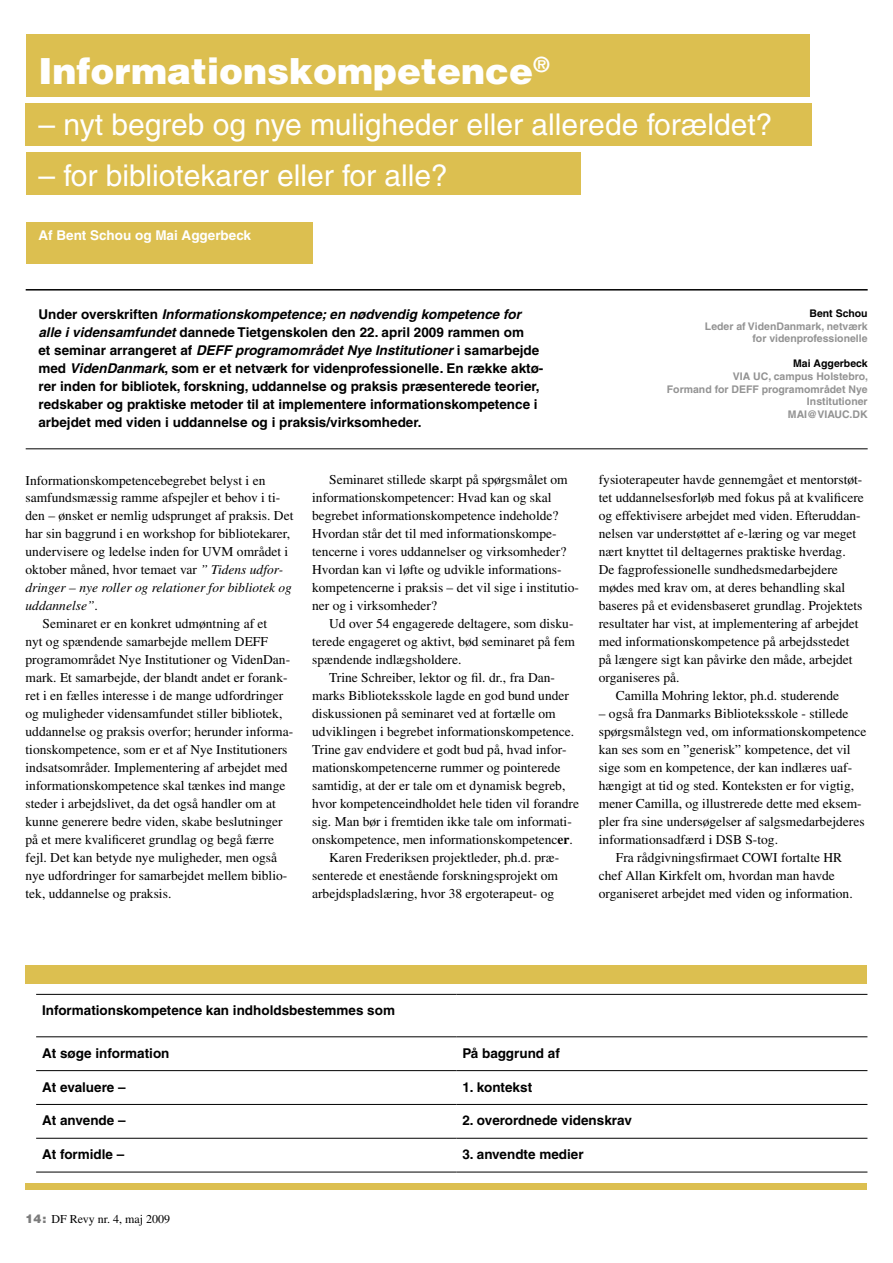
<style>
.page{position:relative;width:893px;height:1263px;background:#fff}
.page>*{position:absolute;margin:0;border:0;box-sizing:border-box;transform-origin:0 0}
.t1{font:900 36px "Helvetica";color:#fff}
.t2{font:30px "Helvetica";color:#fff}
.t3{font:13.5px/18px "Times";color:#000}
.t4{font:700 13.5px/18px "Helvetica";color:#000}
.t5{font:italic 13.5px "Times";color:#000}
.t6{font:700 13.5px "Helvetica";color:#fff}
.t7{font:12px "Times";color:#000}
.t8{font:700 10.5px/12.6px "Helvetica";color:#939393;text-align:right}
.t9{font:700 10.5px "Helvetica";color:#000}
.s1{font-style:italic}
.s2{font-style:normal}
.s3{font-weight:700}
.s4{font-family:"Helvetica";font-weight:900;color:#7c7c7c}
</style>
<div class="page">
<div style="left:26px;top:222px;width:287px;height:42px;background:#dcbf50"></div>
<div style="left:26px;top:152px;width:554px;height:43px;background:#dcbf50"></div>
<div style="left:26px;top:103px;width:786px;height:43px;background:#dcbf50"></div>
<hr style="left:26px;top:449px;width:842px;height:1px;background:#000">
<hr style="left:26px;top:289px;width:842px;height:2px;background:#000">
<div style="left:26px;top:34px;width:784px;height:62px;background:#dcbf50"></div>
<hr style="left:36px;top:994px;width:420px;height:1px;background:#000">
<hr style="left:456px;top:994px;width:411px;height:1px;background:#000">
<hr style="left:36px;top:1036px;width:420px;height:1px;background:#000">
<hr style="left:456px;top:1036px;width:411px;height:1px;background:#000">
<hr style="left:36px;top:1070px;width:420px;height:1px;background:#000">
<hr style="left:456px;top:1070px;width:411px;height:1px;background:#000">
<hr style="left:36px;top:1104px;width:420px;height:1px;background:#000">
<hr style="left:456px;top:1104px;width:411px;height:1px;background:#000">
<hr style="left:36px;top:1138px;width:420px;height:1px;background:#000">
<hr style="left:456px;top:1138px;width:411px;height:1px;background:#000">
<hr style="left:36px;top:1172px;width:420px;height:1px;background:#000">
<hr style="left:456px;top:1172px;width:411px;height:1px;background:#000">
<div style="left:26px;top:965px;width:841px;height:19px;background:#dcbf50"></div>
<div style="left:26px;top:1183px;width:841px;height:6px;background:#dcbf50"></div>
<h1 class="t1" style="left:38px;top:47px;width:513px">Informationskompetence<sup>®</sup></h1>
<h2 class="t2" style="left:38px;top:107px;width:736px">– nyt begreb og nye muligheder eller allerede forældet?</h2>
<h2 class="t2" style="left:38px;top:158px;width:411px">– for bibliotekarer eller for alle?</h2>
<p class="t6" style="left:38px;top:227px;width:214px">Af Bent Schou og Mai Aggerbeck</p>
<p class="t4" style="left:38px;top:305px;width:506px">Under overskriften <span class="s1">Informationskompetence; en nødvendig kompetence for alle i vidensamfundet</span> dannede Tietgenskolen den 22. april 2009 rammen om<br>et seminar arrangeret af <span class="s1">DEFF programområdet Nye Institutioner</span> i samarbejde med <span class="s1">VidenDanmark</span>, som er et netværk for videnprofessionelle. En række aktø&shy;rer inden for bibliotek, forskning, uddannelse og praksis præsenterede teorier, redskaber og praktiske metoder til at implementere informationskompetence i arbejdet med viden i uddannelse og i praksis/virksomheder.</p>
<p class="t3" style="left:26px;top:471px;width:241px">Informationskompetencebegrebet belyst i en</p>
<p class="t3" style="left:26px;top:489px;width:256px">samfundsmæssig ramme afspejler et behov i ti-</p>
<p class="t3" style="left:26px;top:507px;width:269px">den – ønsket er nemlig udsprunget af praksis. Det</p>
<p class="t3" style="left:26px;top:525px;width:266px">har sin baggrund i en workshop for bibliotekarer,</p>
<p class="t3" style="left:26px;top:543px;width:264px">undervisere og ledelse inden for UVM området i</p>
<p class="t3" style="left:26px;top:561px;width:259px">oktober måned, hvor temaet var <span class="s1">” Tidens udfor-</span></p>
<p class="t5" style="left:26px;top:580px;width:268px">dringer – nye roller og relationer for bibliotek og</p>
<p class="t5" style="left:26px;top:598px;width:74px">uddannelse”<span class="s2">.</span></p>
<p class="t3" style="left:43px;top:615px;width:226px">Seminaret er en konkret udmøntning af et</p>
<p class="t3" style="left:26px;top:633px;width:244px">nyt og spændende samarbejde mellem DEFF</p>
<p class="t3" style="left:26px;top:651px;width:266px">programområdet Nye Institutioner og VidenDan-</p>
<p class="t3" style="left:26px;top:669px;width:264px">mark. Et samarbejde, der blandt andet er forank-</p>
<p class="t3" style="left:26px;top:687px;width:259px">ret i en fælles interesse i de mange udfordringer</p>
<p class="t3" style="left:26px;top:705px;width:258px">og muligheder vidensamfundet stiller bibliotek,</p>
<p class="t3" style="left:26px;top:723px;width:269px">uddannelse og praksis overfor; herunder informa-</p>
<p class="t3" style="left:26px;top:741px;width:263px">tionskompetence, som er et af Nye Institutioners</p>
<p class="t3" style="left:26px;top:759px;width:264px">indsatsområder. Implementering af arbejdet med</p>
<p class="t3" style="left:26px;top:777px;width:261px">informationskompetence skal tænkes ind mange</p>
<p class="t3" style="left:26px;top:795px;width:252px">steder i arbejdslivet, da det også handler om at</p>
<p class="t3" style="left:26px;top:813px;width:259px">kunne generere bedre viden, skabe beslutninger</p>
<p class="t3" style="left:26px;top:831px;width:250px">på et mere kvalificeret grundlag og begå færre</p>
<p class="t3" style="left:26px;top:849px;width:253px">fejl. Det kan betyde nye muligheder, men også</p>
<p class="t3" style="left:26px;top:867px;width:263px">nye udfordringer for samarbejdet mellem biblio-</p>
<p class="t3" style="left:26px;top:885px;width:147px">tek, uddannelse og praksis.</p>
<p class="t3" style="left:312px;top:471px;width:268px;text-indent:17px">Seminaret stillede skarpt på spørgsmålet om informationskompetencer: Hvad kan og skal begrebet informationskompetence indeholde?<br>Hvordan står det til med informationskompe&shy;tencerne i vores uddannelser og virksomheder?<br>Hvordan kan vi løfte og udvikle informations&shy;kompetencerne i praksis – det vil sige i institutio&shy;ner og i virksomheder?</p>
<p class="t3" style="left:312px;top:615px;width:264px;text-align:justify;text-indent:17px">Ud over 54 engagerede deltagere, som disku&shy;terede engageret og aktivt, bød seminaret på fem spændende indlægsholdere.</p>
<p class="t3" style="left:329px;top:669px;width:227px">Trine Schreiber, lektor og fil. dr., fra Dan-</p>
<p class="t3" style="left:312px;top:687px;width:258px">marks Biblioteksskole lagde en god bund under</p>
<p class="t3" style="left:312px;top:705px;width:245px">diskussionen på seminaret ved at fortælle om</p>
<p class="t3" style="left:312px;top:723px;width:264px">udviklingen i begrebet informationskompetence.</p>
<p class="t3" style="left:312px;top:741px;width:256px">Trine gav endvidere et godt bud på, hvad infor-</p>
<p class="t3" style="left:312px;top:759px;width:250px">mationskompetencerne rummer og pointerede</p>
<p class="t3" style="left:312px;top:777px;width:255px">samtidig, at der er tale om et dynamisk begreb,</p>
<p class="t3" style="left:312px;top:795px;width:268px">hvor kompetenceindholdet hele tiden vil forandre</p>
<p class="t3" style="left:312px;top:813px;width:261px">sig. Man bør i fremtiden ikke tale om informati-</p>
<p class="t3" style="left:312px;top:831px;width:262px">onskompetence, men informationskompetenc<span class="s3">er</span>.</p>
<p class="t3" style="left:329px;top:849px;width:232px">Karen Frederiksen projektleder, ph.d. præ-</p>
<p class="t3" style="left:312px;top:867px;width:247px">senterede et enestående forskningsprojekt om</p>
<p class="t3" style="left:312px;top:885px;width:244px">arbejdspladslæring, hvor 38 ergoterapeut- og</p>
<p class="t9" style="left:809px;top:307px;width:60px">Bent Schou</p>
<p class="t8" style="left:705px;top:319px;width:164px">Leder af VidenDanmark, netværk for videnprofessionelle</p>
<p class="t9" style="left:793px;top:357px;width:76px">Mai Aggerbeck</p>
<p class="t8" style="left:667px;top:370px;width:203px">VIA UC, campus Holstebro,<br>Formand for DEFF programområdet Nye<br>Institutioner<br>MAI@VIAUC.DK</p>
<p class="t3" style="left:599px;top:471px;width:265px">fysioterapeuter havde gennemgået et mentorstøt-</p>
<p class="t3" style="left:599px;top:489px;width:267px">tet uddannelsesforløb med fokus på at kvalificere</p>
<p class="t3" style="left:599px;top:507px;width:263px">og effektivisere arbejdet med viden. Efteruddan-</p>
<p class="t3" style="left:599px;top:525px;width:259px">nelsen var understøttet af e-læring og var meget</p>
<p class="t3" style="left:599px;top:543px;width:248px">nært knyttet til deltagernes praktiske hverdag.</p>
<p class="t3" style="left:599px;top:561px;width:241px">De fagprofessionelle sundhedsmedarbejdere</p>
<p class="t3" style="left:599px;top:579px;width:248px">mødes med krav om, at deres behandling skal</p>
<p class="t3" style="left:599px;top:597px;width:265px">baseres på et evidensbaseret grundlag. Projektets</p>
<p class="t3" style="left:599px;top:615px;width:261px">resultater har vist, at implementering af arbejdet</p>
<p class="t3" style="left:599px;top:633px;width:252px">med informationskompetence på arbejdsstedet</p>
<p class="t3" style="left:599px;top:651px;width:255px">på længere sigt kan påvirke den måde, arbejdet</p>
<p class="t3" style="left:599px;top:669px;width:82px">organiseres på.</p>
<p class="t3" style="left:616px;top:687px;width:225px">Camilla Mohring lektor, ph.d. studerende</p>
<p class="t3" style="left:599px;top:705px;width:251px">– også fra Danmarks Biblioteksskole - stillede</p>
<p class="t3" style="left:599px;top:723px;width:269px">spørgsmålstegn ved, om informationskompetence</p>
<p class="t3" style="left:599px;top:741px;width:253px">kan ses som en ”generisk” kompetence, det vil</p>
<p class="t3" style="left:599px;top:759px;width:255px">sige som en kompetence, der kan indlæres uaf-</p>
<p class="t3" style="left:599px;top:777px;width:257px">hængigt at tid og sted. Konteksten er for vigtig,</p>
<p class="t3" style="left:599px;top:795px;width:264px">mener Camilla, og illustrerede dette med eksem-</p>
<p class="t3" style="left:599px;top:813px;width:267px">pler fra sine undersøgelser af salgsmedarbejderes</p>
<p class="t3" style="left:599px;top:831px;width:181px">informationsadfærd i DSB S-tog.</p>
<p class="t3" style="left:616px;top:849px;width:228px">Fra rådgivningsfirmaet COWI fortalte HR</p>
<p class="t3" style="left:599px;top:867px;width:238px">chef Allan Kirkfelt om, hvordan man havde</p>
<p class="t3" style="left:599px;top:885px;width:255px">organiseret arbejdet med viden og information.</p>
<p class="t4" style="left:42px;top:1001px;width:354px">Informationskompetence kan indholdsbestemmes som</p>
<p class="t4" style="left:42px;top:1044px;width:129px">At søge information</p>
<p class="t4" style="left:462px;top:1044px;width:99px">På baggrund af</p>
<p class="t4" style="left:42px;top:1078px;width:85px">At evaluere –</p>
<p class="t4" style="left:462px;top:1078px;width:71px">1. kontekst</p>
<p class="t4" style="left:42px;top:1111px;width:85px">At anvende –</p>
<p class="t4" style="left:462px;top:1111px;width:171px">2. overordnede videnskrav</p>
<p class="t4" style="left:42px;top:1145px;width:84px">At formidle –</p>
<p class="t4" style="left:462px;top:1145px;width:123px">3. anvendte medier</p>
<p class="t7" style="left:26px;top:1212px;width:146px"><span class="s4">14 :</span> DF Revy nr. 4, maj 2009</p>
</div>
